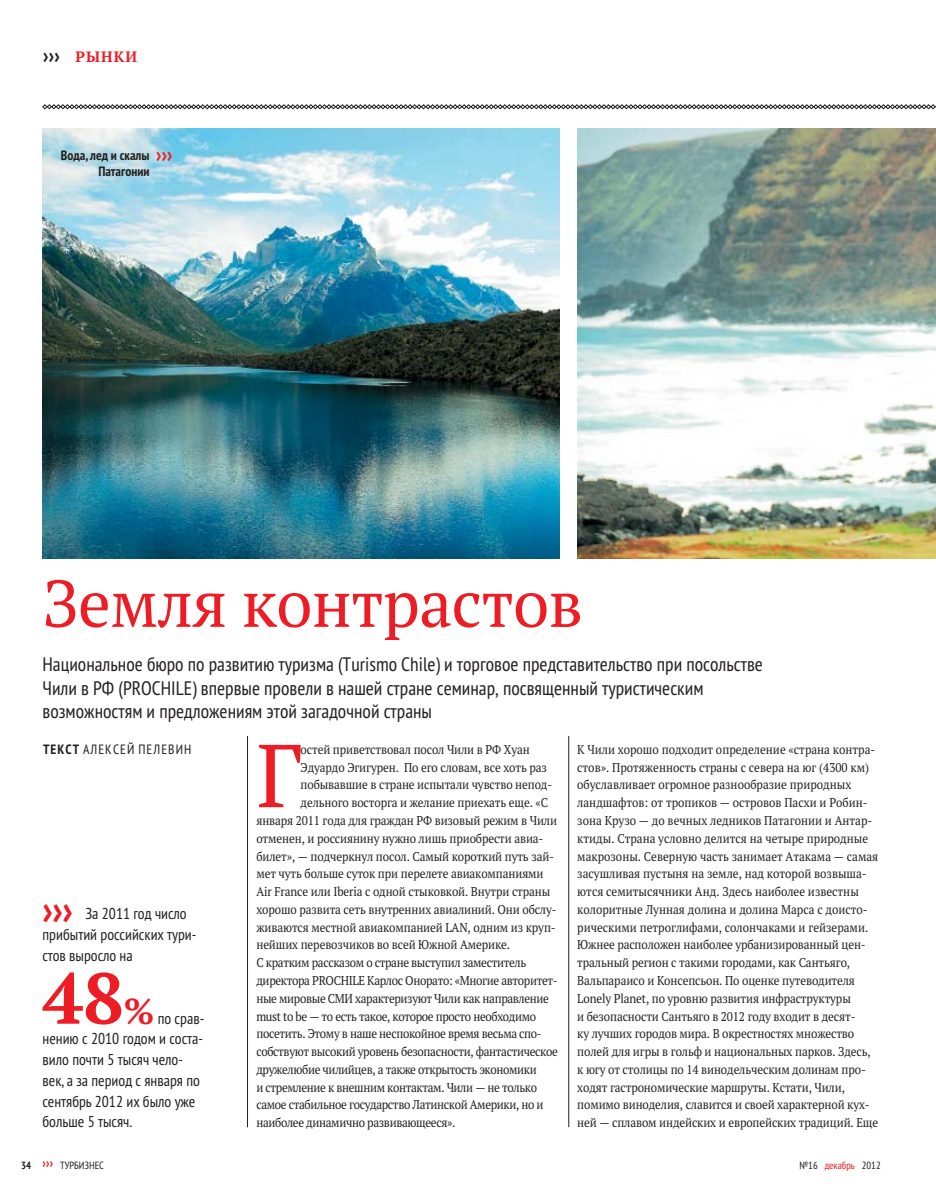
<style>
.page{position:relative;width:936px;height:1191px;background:#fff}
.page>*{position:absolute;margin:0;border:0;box-sizing:border-box;transform-origin:0 0}
.t1{font:88.95px "PT Serif Pro";color:#ee1c24}
.t2{font:700 72px "PT Serif Pro";color:#ee1c24}
.t3{font:66px "PT Serif Pro";letter-spacing:-.01em;color:#ee1c24}
.t4{font:700 condensed 40.5px "PT Sans Pro";color:#ee1c24}
.t5{font:condensed 19.5px/23.4px "PT Sans Pro";color:#231f1f}
.t6{font:condensed 15.75px/20.7px "PT Sans Pro";color:#231f1f}
.t7{font:700 15px "PT Serif Pro";letter-spacing:.07em;color:#ee1c24}
.t8{font:700 condensed 13.5px/16.2px "PT Sans Pro";color:#231f1f;text-align:right}
.t9{font:condensed 13.5px "PT Sans Pro";letter-spacing:.08em;color:#231f1f}
.t10{font:12.75px/17.9px "PT Serif Pro";letter-spacing:-.01em;color:#231f1f;scale:.9 1}
.t11{font:12.75px "PT Serif Pro";letter-spacing:-.03em;color:#231f1f;scale:.9 1}
.t12{font:condensed 10.5px "PT Sans Pro";color:#231f1f}
.s1{font-family:"PT Sans Pro";font-stretch:condensed;font-size:21px;color:#231f1f}
.s2{font-weight:700}
.s3{font-size:36px}
.s4{font-weight:700;font-size:13.5px;color:#ee1c24}
.s5{color:#ee1c24}
</style>
<div class="page">
<img style="left:577px;top:128px;width:358px;height:430px">
<svg style="left:42px;top:104px;width:894px;height:5px"></svg>
<img style="left:43px;top:128px;width:516px;height:430px">
<hr style="left:247px;top:736px;width:1px;height:391px;background:#231f1f">
<hr style="left:568px;top:736px;width:1px;height:391px;background:#231f1f">
<svg style="left:157px;top:152px;width:15px;height:10px"></svg>
<p class="t7" style="left:43px;top:51px;width:95px"><span class="s1">›››</span> РЫНКИ</p>
<p class="t8" style="left:61px;top:148px;width:90px">Вода, лед и скалы<br>Патагонии</p>
<h3 class="t3" style="left:43px;top:580px;width:542px">Земля контрастов</h3>
<p class="t5" style="left:43px;top:655px;width:722px">Национальное бюро по развитию туризма (Turismo Chile) и торговое представительство при посольстве<br>Чили в РФ (PROCHILE) впервые провели в нашей стране семинар, посвященный туристическим возможностям и предложениям этой загадочной страны</p>
<p class="t9" style="left:43px;top:744px;width:150px"><span class="s2">ТЕКСТ</span> АЛЕКСЕЙ ПЕЛЕВИН</p>
<h1 class="t1" style="left:256px;top:744px;width:47px">Г</h1>
<p class="t10" style="left:301px;top:742px;width:256px">остей приветствовал посол Чили в РФ Хуан</p>
<p class="t10" style="left:577px;top:742px;width:336px">К Чили хорошо подходит определение «страна контра&shy;стов». Протяженность страны с севера на юг (4300 км) обуславливает огромное разнообразие природных ландшафтов: от тропиков — островов Пасхи и Робин&shy;зона Крузо — до вечных ледников Патагонии и Антар&shy;ктиды. Страна условно делится на четыре природные макрозоны. Северную часть занимает Атакама — самая засушливая пустыня на земле, над которой возвыша&shy;ются семитысячники Анд. Здесь наиболее известны колоритные Лунная долина и долина Марса с доисто&shy;рическими петроглифами, солончаками и гейзерами.<br>Южнее расположен наиболее урбанизированный цен&shy;тральный регион с такими городами, как Сантьяго, Вальпараисо и Консепсьон. По оценке путеводителя Lonely Planet, по уровню развития инфраструктуры<br>и безопасности Сантьяго в 2012 году входит в десят-<br>ку лучших городов мира. В окрестностях множество полей для игры в гольф и национальных парков. Здесь, к югу от столицы по 14 винодельческим долинам про&shy;ходят гастрономические маршруты. Кстати, Чили, помимо виноделия, славится и своей характерной кух&shy;ней — сплавом индейских и европейских традиций. Еще</p>
<p class="t10" style="left:301px;top:760px;width:275px">Эдуардо Эгигурен. По его словам, все хоть раз</p>
<p class="t10" style="left:301px;top:777px;width:281px">побывавшие в стране испытали чувство непод-</p>
<p class="t10" style="left:301px;top:795px;width:277px">дельного восторга и желание приехать еще. «С</p>
<p class="t10" style="left:256px;top:813px;width:336px">января 2011 года для граждан РФ визовый режим в Чили</p>
<p class="t10" style="left:256px;top:831px;width:321px">отменен, и россиянину нужно лишь приобрести авиа-</p>
<p class="t10" style="left:256px;top:849px;width:332px">билет», — подчеркнул посол. Самый короткий путь зай-</p>
<p class="t10" style="left:256px;top:866px;width:321px">мет чуть больше суток при перелете авиакомпаниями</p>
<p class="t10" style="left:256px;top:884px;width:328px">Air France или Iberia с одной стыковкой. Внутри страны</p>
<p class="t10" style="left:256px;top:902px;width:335px">хорошо развита сеть внутренних авиалиний. Они обслу-</p>
<p class="t10" style="left:256px;top:920px;width:334px">живаются местной авиакомпанией LAN, одним из круп-</p>
<p class="t10" style="left:256px;top:937px;width:283px">нейших перевозчиков во всей Южной Америке.</p>
<p class="t11" style="left:256px;top:958px;width:301px">С кратким рассказом о стране выступил заместитель</p>
<p class="t11" style="left:256px;top:976px;width:336px">директора PROCHILE Карлос Онорато: «Многие авторитет-</p>
<p class="t11" style="left:256px;top:994px;width:327px">ные мировые СМИ характеризуют Чили как направление</p>
<p class="t11" style="left:256px;top:1011px;width:312px">must to be — то есть такое, которое просто необходимо</p>
<p class="t11" style="left:256px;top:1029px;width:319px">посетить. Этому в наше неспокойное время весьма спо-</p>
<p class="t11" style="left:256px;top:1047px;width:336px">собствуют высокий уровень безопасности, фантастическое</p>
<p class="t11" style="left:256px;top:1065px;width:313px">дружелюбие чилийцев, а также открытость экономики</p>
<p class="t11" style="left:256px;top:1083px;width:313px">и стремление к внешним контактам. Чили — не только</p>
<p class="t11" style="left:256px;top:1100px;width:321px">самое стабильное государство Латинской Америки, но и</p>
<p class="t11" style="left:256px;top:1118px;width:223px">наиболее динамично развивающееся».</p>
<h3 class="t4" style="left:43px;top:899px;width:32px">›››</h3>
<p class="t6" style="left:43px;top:905px;width:155px;text-indent:43px">За 2011 год число прибытий российских тури&shy;стов выросло на</p>
<h2 class="t2" style="left:43px;top:970px;width:113px">48<span class="s3">%</span></h2>
<p class="t6" style="left:43px;top:1010px;width:163px;text-indent:115px">по срав&shy;нению с 2010 годом и соста&shy;вило почти 5 тысяч чело&shy;век, а за период с января по сентябрь 2012 их было уже больше 5 тысяч.</p>
<p class="t12" style="left:21px;top:1161px;width:84px"><span class="s2">34</span> <span class="s4">›››</span> ТУРБИЗНЕС</p>
<p class="t12" style="left:800px;top:1161px;width:83px">№16 <span class="s5">декабрь</span> 2012</p>
</div>
